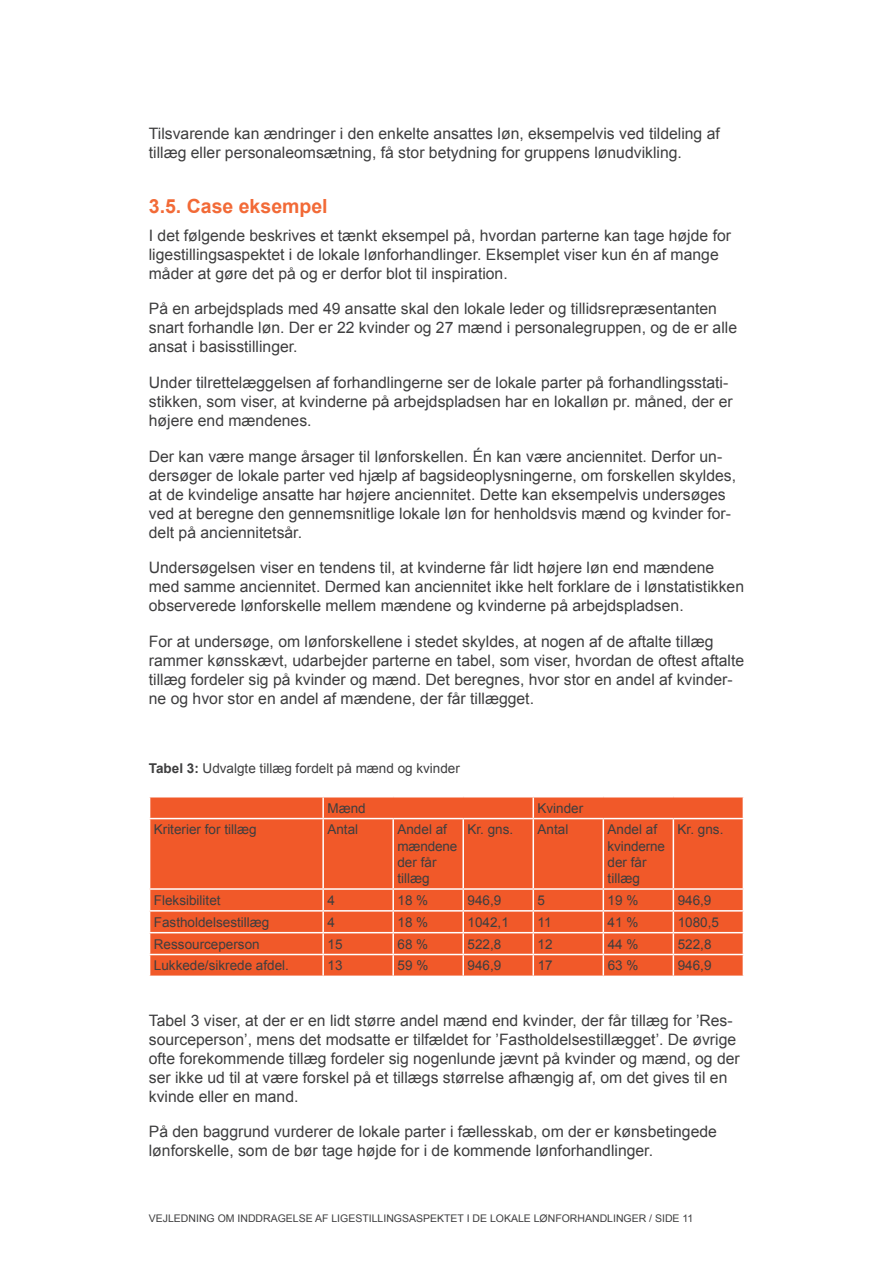
<style>
.page{position:relative;width:893px;height:1263px;background:#fff}
.page>*{position:absolute;margin:0;border:0;box-sizing:border-box;transform-origin:0 0}
.t1{font:700 19.5px "Arial";color:#f26a37}
.t2{font:15.75px/18.9px "Arial";color:#3e3e3f}
.t3{font:13.5px/16.2px "Arial";color:#3e3e3f}
.t4{font:10.5px "Arial";color:#3e3e3f}
.s1{font-weight:700}
</style>
<div class="page">
<div style="left:150px;top:797px;width:593px;height:178px;background:#f15929"></div>
<hr style="left:322px;top:797px;width:2px;height:21px;background:#fff">
<hr style="left:532px;top:797px;width:2px;height:21px;background:#fff">
<hr style="left:149px;top:818px;width:174px;height:1px;background:#fff">
<hr style="left:323px;top:818px;width:70px;height:1px;background:#fff">
<hr style="left:322px;top:819px;width:2px;height:69px;background:#fff">
<hr style="left:393px;top:818px;width:70px;height:1px;background:#fff">
<hr style="left:392px;top:819px;width:2px;height:69px;background:#fff">
<hr style="left:463px;top:818px;width:70px;height:1px;background:#fff">
<hr style="left:462px;top:819px;width:2px;height:69px;background:#fff">
<hr style="left:533px;top:818px;width:70px;height:1px;background:#fff">
<hr style="left:532px;top:819px;width:2px;height:69px;background:#fff">
<hr style="left:603px;top:818px;width:70px;height:1px;background:#fff">
<hr style="left:603px;top:819px;width:1px;height:69px;background:#fff">
<hr style="left:673px;top:818px;width:71px;height:1px;background:#fff">
<hr style="left:673px;top:819px;width:1px;height:69px;background:#fff">
<hr style="left:149px;top:888px;width:174px;height:2px;background:#fff">
<hr style="left:323px;top:888px;width:70px;height:2px;background:#fff">
<hr style="left:322px;top:890px;width:2px;height:20px;background:#fff">
<hr style="left:393px;top:888px;width:70px;height:2px;background:#fff">
<hr style="left:392px;top:890px;width:2px;height:20px;background:#fff">
<hr style="left:463px;top:888px;width:70px;height:2px;background:#fff">
<hr style="left:462px;top:890px;width:2px;height:20px;background:#fff">
<hr style="left:533px;top:888px;width:70px;height:2px;background:#fff">
<hr style="left:532px;top:890px;width:2px;height:20px;background:#fff">
<hr style="left:603px;top:888px;width:70px;height:2px;background:#fff">
<hr style="left:673px;top:888px;width:71px;height:2px;background:#fff">
<hr style="left:149px;top:910px;width:174px;height:1px;background:#fff">
<hr style="left:323px;top:910px;width:70px;height:1px;background:#fff">
<hr style="left:322px;top:911px;width:2px;height:21px;background:#fff">
<hr style="left:393px;top:910px;width:70px;height:1px;background:#fff">
<hr style="left:392px;top:911px;width:2px;height:21px;background:#fff">
<hr style="left:463px;top:910px;width:70px;height:1px;background:#fff">
<hr style="left:462px;top:911px;width:2px;height:21px;background:#fff">
<hr style="left:533px;top:910px;width:70px;height:1px;background:#fff">
<hr style="left:532px;top:911px;width:2px;height:21px;background:#fff">
<hr style="left:603px;top:910px;width:70px;height:1px;background:#fff">
<hr style="left:673px;top:910px;width:71px;height:1px;background:#fff">
<hr style="left:149px;top:932px;width:174px;height:1px;background:#fff">
<hr style="left:323px;top:932px;width:70px;height:1px;background:#fff">
<hr style="left:322px;top:933px;width:2px;height:21px;background:#fff">
<hr style="left:393px;top:932px;width:70px;height:1px;background:#fff">
<hr style="left:392px;top:933px;width:2px;height:21px;background:#fff">
<hr style="left:463px;top:932px;width:70px;height:1px;background:#fff">
<hr style="left:462px;top:933px;width:2px;height:21px;background:#fff">
<hr style="left:533px;top:932px;width:70px;height:1px;background:#fff">
<hr style="left:532px;top:933px;width:2px;height:21px;background:#fff">
<hr style="left:603px;top:932px;width:70px;height:1px;background:#fff">
<hr style="left:673px;top:932px;width:71px;height:1px;background:#fff">
<hr style="left:149px;top:954px;width:174px;height:1px;background:#fff">
<hr style="left:323px;top:954px;width:70px;height:1px;background:#fff">
<hr style="left:322px;top:955px;width:2px;height:20px;background:#fff">
<hr style="left:393px;top:954px;width:70px;height:1px;background:#fff">
<hr style="left:392px;top:955px;width:2px;height:20px;background:#fff">
<hr style="left:463px;top:954px;width:70px;height:1px;background:#fff">
<hr style="left:462px;top:955px;width:2px;height:20px;background:#fff">
<hr style="left:533px;top:954px;width:70px;height:1px;background:#fff">
<hr style="left:532px;top:955px;width:2px;height:20px;background:#fff">
<hr style="left:603px;top:954px;width:70px;height:1px;background:#fff">
<svg style="left:603px;top:890px;width:1px;height:85px"></svg>
<hr style="left:673px;top:954px;width:71px;height:1px;background:#fff">
<svg style="left:673px;top:890px;width:1px;height:85px"></svg>
<p class="t2" style="left:149px;top:124px;width:573px">Tilsvarende kan ændringer i den enkelte ansattes løn, eksempelvis ved tildeling af tillæg eller personaleomsætning, få stor betydning for gruppens lønudvikling.</p>
<p class="t1" style="left:149px;top:193px;width:180px">3.5. Case eksempel</p>
<p class="t2" style="left:149px;top:226px;width:584px">I det følgende beskrives et tænkt eksempel på, hvordan parterne kan tage højde for ligestillingsaspektet i de lokale lønforhandlinger. Eksemplet viser kun én af mange måder at gøre det på og er derfor blot til inspiration.</p>
<p class="t2" style="left:149px;top:300px;width:590px">På en arbejdsplads med 49 ansatte skal den lokale leder og tillidsrepræsentanten snart forhandle løn. Der er 22 kvinder og 27 mænd i personalegruppen, og de er alle ansat i basisstillinger.</p>
<p class="t2" style="left:149px;top:373px;width:586px">Under tilrettelæggelsen af forhandlingerne ser de lokale parter på forhandlingsstati&shy;stikken, som viser, at kvinderne på arbejdspladsen har en lokalløn pr. måned, der er højere end mændenes.</p>
<p class="t2" style="left:149px;top:447px;width:589px">Der kan være mange årsager til lønforskellen. Én kan være anciennitet. Derfor un&shy;dersøger de lokale parter ved hjælp af bagsideoplysningerne, om forskellen skyldes, at de kvindelige ansatte har højere anciennitet. Dette kan eksempelvis undersøges ved at beregne den gennemsnitlige lokale løn for henholdsvis mænd og kvinder for&shy;delt på anciennitetsår.</p>
<p class="t2" style="left:149px;top:559px;width:597px">Undersøgelsen viser en tendens til, at kvinderne får lidt højere løn end mændene med samme anciennitet. Dermed kan anciennitet ikke helt forklare de i lønstatistikken observerede lønforskelle mellem mændene og kvinderne på arbejdspladsen.</p>
<p class="t2" style="left:149px;top:632px;width:597px">For at undersøge, om lønforskellene i stedet skyldes, at nogen af de aftalte tillæg rammer kønsskævt, udarbejder parterne en tabel, som viser, hvordan de oftest aftalte tillæg fordeler sig på kvinder og mænd. Det beregnes, hvor stor en andel af kvinder&shy;ne og hvor stor en andel af mændene, der får tillægget.</p>
<p class="t3" style="left:149px;top:760px;width:313px"><span class="s1">Tabel 3:</span> Udvalgte tillæg fordelt på mænd og kvinder</p>
<p class="t3" style="left:327px;top:800px;width:40px">Mænd</p>
<p class="t3" style="left:538px;top:800px;width:47px">Kvinder</p>
<p class="t3" style="left:154px;top:822px;width:104px">Kriterier for tillæg</p>
<p class="t3" style="left:327px;top:822px;width:32px">Antal</p>
<p class="t3" style="left:397px;top:822px;width:61px">Andel af mændene der får tillæg</p>
<p class="t3" style="left:467px;top:822px;width:47px">Kr. gns.</p>
<p class="t3" style="left:538px;top:822px;width:32px">Antal</p>
<p class="t3" style="left:608px;top:822px;width:59px">Andel af kvinderne der får tillæg</p>
<p class="t3" style="left:678px;top:822px;width:47px">Kr. gns.</p>
<p class="t3" style="left:154px;top:892px;width:68px">Fleksibilitet</p>
<p class="t3" style="left:327px;top:892px;width:9px">4</p>
<p class="t3" style="left:397px;top:892px;width:32px">18 %</p>
<p class="t3" style="left:468px;top:892px;width:35px">946,9</p>
<p class="t3" style="left:538px;top:892px;width:9px">5</p>
<p class="t3" style="left:608px;top:892px;width:32px">19 %</p>
<p class="t3" style="left:678px;top:892px;width:35px">946,9</p>
<p class="t3" style="left:154px;top:914px;width:117px">Fastholdelsestillæg</p>
<p class="t3" style="left:327px;top:914px;width:9px">4</p>
<p class="t3" style="left:397px;top:914px;width:32px">18 %</p>
<p class="t3" style="left:468px;top:914px;width:43px">1042,1</p>
<p class="t3" style="left:538px;top:914px;width:16px">11</p>
<p class="t3" style="left:608px;top:914px;width:32px">41 %</p>
<p class="t3" style="left:678px;top:914px;width:43px">1080,5</p>
<p class="t3" style="left:154px;top:936px;width:107px">Ressourceperson</p>
<p class="t3" style="left:327px;top:936px;width:17px">15</p>
<p class="t3" style="left:398px;top:936px;width:32px">68 %</p>
<p class="t3" style="left:468px;top:936px;width:35px">522,8</p>
<p class="t3" style="left:538px;top:936px;width:17px">12</p>
<p class="t3" style="left:608px;top:936px;width:32px">44 %</p>
<p class="t3" style="left:678px;top:936px;width:35px">522,8</p>
<p class="t3" style="left:154px;top:958px;width:137px">Lukkede/sikrede afdel.</p>
<p class="t3" style="left:328px;top:958px;width:17px">13</p>
<p class="t3" style="left:398px;top:958px;width:32px">59 %</p>
<p class="t3" style="left:468px;top:958px;width:35px">946,9</p>
<p class="t3" style="left:538px;top:958px;width:17px">17</p>
<p class="t3" style="left:608px;top:958px;width:32px">63 %</p>
<p class="t3" style="left:678px;top:958px;width:35px">946,9</p>
<p class="t2" style="left:149px;top:1011px;width:593px">Tabel 3 viser, at der er en lidt større andel mænd end kvinder, der får tillæg for ’Res&shy;sourceperson’, mens det modsatte er tilfældet for ’Fastholdelsestillægget’. De øvrige ofte forekommende tillæg fordeler sig nogenlunde jævnt på kvinder og mænd, og der ser ikke ud til at være forskel på et tillægs størrelse afhængig af, om det gives til en kvinde eller en mand.</p>
<p class="t2" style="left:149px;top:1122px;width:570px">På den baggrund vurderer de lokale parter i fællesskab, om der er kønsbetingede lønforskelle, som de bør tage højde for i de kommende lønforhandlinger.</p>
<p class="t4" style="left:149px;top:1212px;width:546px">Vejledning om inddragelse af ligestillingsaspektet i de lokale lønforhandlinger / side 11</p>
</div>
